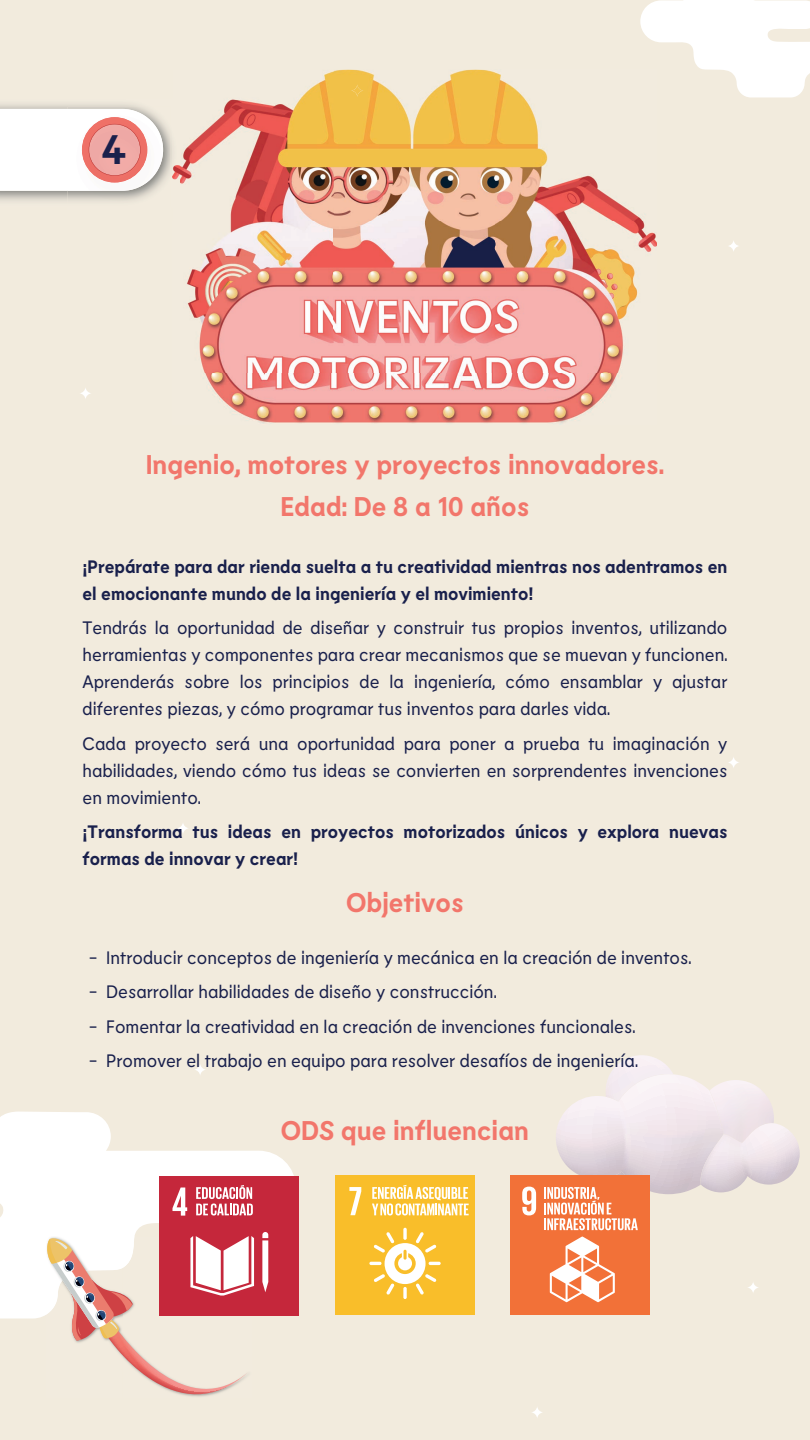
<style>
.page{position:relative;width:810px;height:1440px;background:#f2ebdd}
.page>*{position:absolute;margin:0;border:0;box-sizing:border-box;transform-origin:0 0}
.t1{font:700 41.25px "Lemur";color:#1b204c}
.t2{font:700 27px/42px "Lemur";color:#f2766b;text-align:center}
.t3{font:18px/27px "Lemur";color:#19204c;text-align:justify}
.t4{font:700 18px/27px "Lemur";color:#19204c}
</style>
<div class="page">
<svg style="left:729px;top:241px;width:9px;height:10px"></svg>
<svg style="left:178px;top:824px;width:10px;height:9px"></svg>
<svg style="left:728px;top:757px;width:11px;height:11px"></svg>
<svg style="left:748px;top:1282px;width:10px;height:11px"></svg>
<svg style="left:532px;top:1407px;width:10px;height:11px"></svg>
<svg style="left:80px;top:388px;width:11px;height:11px"></svg>
<svg style="left:195px;top:1065px;width:10px;height:10px"></svg>
<svg style="left:640px;top:0;width:170px;height:97px"></svg>
<svg style="left:0;top:1112px;width:296px;height:207px;fill:#fff"></svg>
<img style="left:68px;top:107px;width:102px;height:97px">
<svg style="left:0;top:109px;width:163px;height:82px;background:#f7dfdd"></svg>
<img style="left:173px;top:70px;width:484px;height:354px">
<svg style="left:351px;top:84px;width:12px;height:13px"></svg>
<div style="left:159px;top:1176px;width:139px;height:139px;background:#c5273b"></div>
<svg style="left:172px;top:1188px;width:15px;height:28px"></svg>
<svg style="left:262px;top:1232px;width:6px;height:60px"></svg>
<svg style="left:45px;top:1236px;width:209px;height:158px"></svg>
<svg style="left:196px;top:1185px;width:57px;height:31px"></svg>
<div style="left:335px;top:1175px;width:140px;height:140px;background:#f9be2a"></div>
<svg style="left:349px;top:1187px;width:12px;height:28px"></svg>
<svg style="left:403px;top:1228px;width:4px;height:12px"></svg>
<svg style="left:403px;top:1287px;width:4px;height:12px"></svg>
<svg style="left:369px;top:1232px;width:72px;height:63px"></svg>
<svg style="left:372px;top:1185px;width:97px;height:31px"></svg>
<div style="left:510px;top:1175px;width:140px;height:140px;background:#f27138"></div>
<svg style="left:522px;top:1187px;width:14px;height:28px"></svg>
<svg style="left:550px;top:1237px;width:65px;height:65px"></svg>
<svg style="left:544px;top:1055px;width:256px;height:175px"></svg>
<h1 class="t1" style="left:102px;top:123px;width:26px">4</h1>
<h2 class="t2" style="left:146px;top:443px;width:520px">Ingenio, motores y proyectos innovadores.<br>Edad: De 8 a 10 años</h2>
<p class="t4" style="left:83px;top:552px;width:647px">¡Prepárate para dar rienda suelta a tu creatividad mientras nos adentramos en el emocionante mundo de la ingeniería y el movimiento!</p>
<p class="t3" style="left:83px;top:614px;width:646px">Tendrás la oportunidad de diseñar y construir tus propios inventos, utilizando herramientas y componentes para crear mecanismos que se muevan y funcionen.<br>Aprenderás sobre los principios de la ingeniería, cómo ensamblar y ajustar diferentes piezas, y cómo programar tus inventos para darles vida.</p>
<p class="t3" style="left:83px;top:729px;width:646px">Cada proyecto será una oportunidad para poner a prueba tu imaginación y habilidades, viendo cómo tus ideas se convierten en sorprendentes invenciones en movimiento.</p>
<p class="t4" style="left:83px;top:818px;width:646px">¡Transforma tus ideas en proyectos motorizados únicos y explora nuevas formas de innovar y crear!</p>
<h2 class="t2" style="left:346px;top:881px;width:119px">Objetivos</h2>
<p class="t3" style="left:89px;top:944px;width:604px">- Introducir conceptos de ingeniería y mecánica en la creación de inventos.</p>
<p class="t3" style="left:89px;top:978px;width:409px">- Desarrollar habilidades de diseño y construcción.</p>
<p class="t3" style="left:89px;top:1013px;width:548px">- Fomentar la creatividad en la creación de invenciones funcionales.</p>
<p class="t3" style="left:89px;top:1047px;width:551px">- Promover el trabajo en equipo para resolver desafíos de ingeniería.</p>
<h2 class="t2" style="left:281px;top:1108px;width:250px">ODS que influencian</h2>
</div>
